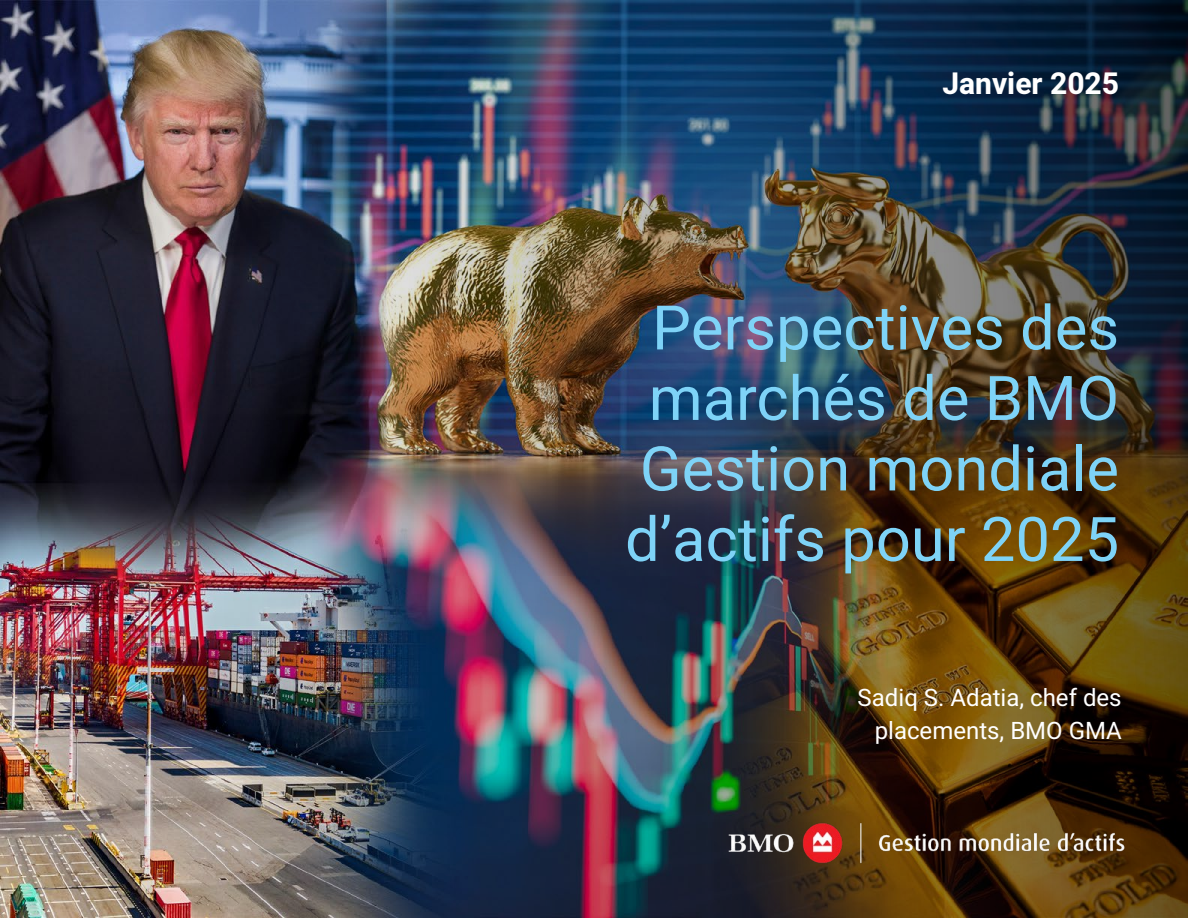
<style>
.page{position:relative;width:1188px;height:918px;background:#fff}
.page>*{position:absolute;margin:0;border:0;box-sizing:border-box;transform-origin:0 0}
.t1{font:61.5px "Heebo";color:#7ed3f7}
.t2{font:700 30px "Heebo";color:#fff}
.t3{font:24px/33px "Heebo";color:#fff;text-align:right}
</style>
<div class="page">
<img style="left:0;top:0;width:1188px;height:918px">
<img style="left:710px;top:805px;width:432px;height:67px">
<p class="t2" style="left:942px;top:63px;width:178px">Janvier 2025</p>
<p class="t1" style="left:652px;top:285px;width:469px">Perspectives des</p>
<p class="t1" style="left:649px;top:355px;width:472px">marchés de BMO</p>
<p class="t1" style="left:640px;top:426px;width:481px">Gestion mondiale</p>
<p class="t1" style="left:625px;top:496px;width:496px">d’actifs pour 2025</p>
<p class="t3" style="left:858px;top:681px;width:266px">Sadiq S. Adatia, chef des placements, BMO GMA</p>
</div>
